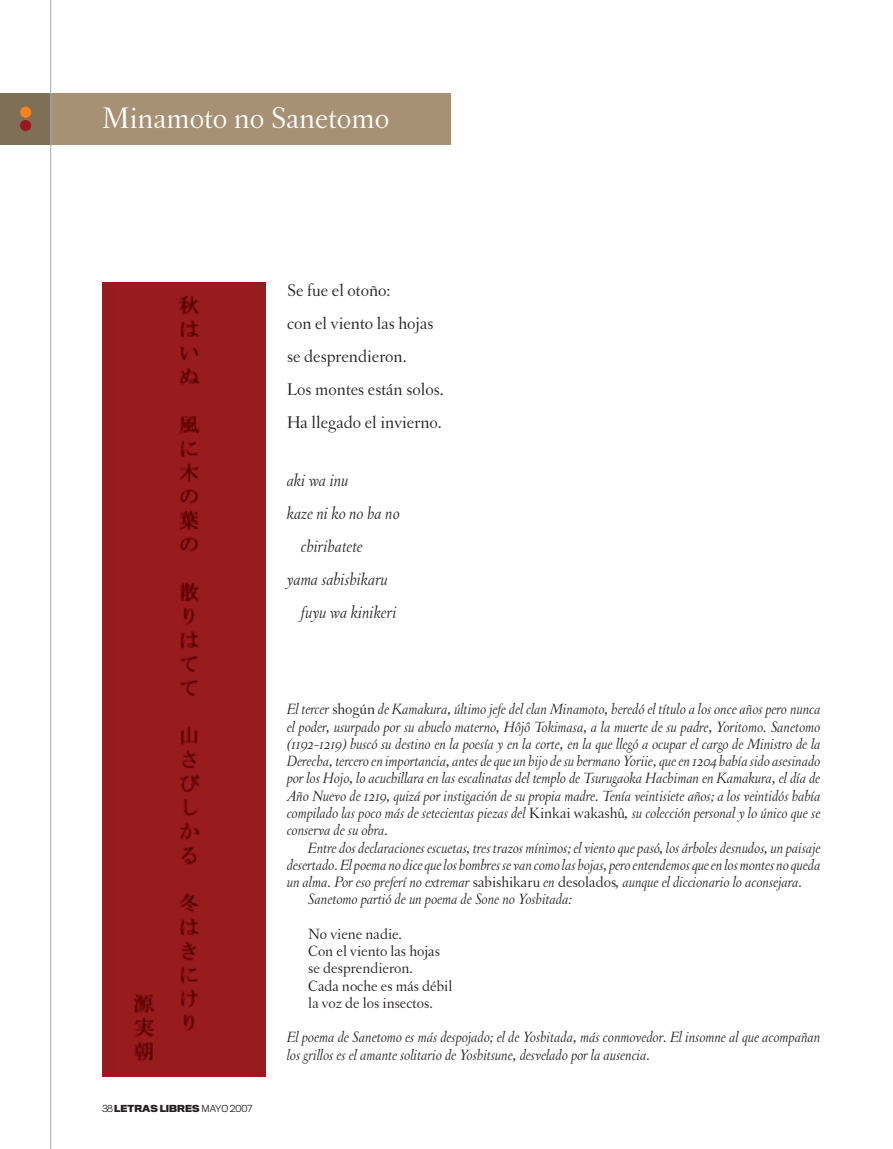
<style>
.page{position:relative;width:893px;height:1149px;background:#fff}
.page>*{position:absolute;margin:0;border:0;box-sizing:border-box;transform-origin:0 0}
.t1{font:31.5px "Letras Oldstyle";color:#fff}
.t2{font:18px/33px "Letras Oldstyle";color:#231f20}
.t3{font:italic 18px "Letras Oldstyle";color:#231f20}
.t4{font:italic 15.75px/17.2px "Letras Oldstyle";color:#231f20;text-align:justify}
.t5{font:15.75px/17.2px "Letras Oldstyle";color:#231f20}
.t6{font:700 9px "Titling Gothic FB Normal";color:#231f20}
.s1{font-weight:300}
.s2{font-style:normal}
</style>
<div class="page">
<div style="left:49px;top:93px;width:402px;height:52px;background:#a79174"></div>
<div style="left:0;top:93px;width:51px;height:52px;background:#806f57"></div>
<div style="left:21px;top:107px;width:10px;height:10px;background:#f58220;border-radius:50%"></div>
<div style="left:20px;top:107px;width:11px;height:10px;border:1px solid #f58220;border-radius:50%"></div>
<div style="left:21px;top:120px;width:10px;height:11px;background:#981a1e;border-radius:50%"></div>
<div style="left:20px;top:120px;width:11px;height:11px;border:1px solid #981a1e;border-radius:50%"></div>
<div style="left:102px;top:283px;width:164px;height:793px;background:#981a1e"></div>
<img style="left:134px;top:296px;width:66px;height:765px">
<hr style="left:50px;top:0;width:1px;height:1148px;background:#a8a9ad">
<h1 class="t1" style="left:102px;top:100px;width:289px">Minamoto no Sanetomo</h1>
<p class="t2" style="left:287px;top:274px;width:158px">Se fue el otoño:<br>con el viento las hojas se desprendieron.<br>Los montes están solos.<br>Ha llegado el invierno.</p>
<p class="t3" style="left:287px;top:470px;width:63px">aki wa inu</p>
<p class="t3" style="left:287px;top:503px;width:115px">kaze ni ko no ha no</p>
<p class="t3" style="left:301px;top:536px;width:63px">chirihatete</p>
<p class="t3" style="left:287px;top:569px;width:103px">yama sabishikaru</p>
<p class="t3" style="left:301px;top:602px;width:97px">fuyu wa kinikeri</p>
<p class="t6" style="left:102px;top:1101px;width:152px"><span class="s1">38</span> LETRAS LIBRES <span class="s1">MAYO 2007</span></p>
<p class="t4" style="left:287px;top:700px;width:535px">El tercer <span class="s2">shogún</span> de Kamakura, último jefe del clan Minamoto, heredó el título a los once años pero nunca el poder, usurpado por su abuelo materno, Hôjô Tokimasa, a la muerte de su padre, Yoritomo. Sanetomo (1192-1219) buscó su destino en la poesía y en la corte, en la que llegó a ocupar el cargo de Ministro de la Derecha, tercero en importancia, antes de que un hijo de su hermano Yoriie, que en 1204 había sido asesinado por los Hojo, lo acuchillara en las escalinatas del templo de Tsurugaoka Hachiman en Kamakura, el día de Año Nuevo de 1219, quizá por instigación de su propia madre. Tenía veintisiete años; a los veintidós había compilado las poco más de setecientas piezas del <span class="s2">Kinkai wakashû</span>, su colección personal y lo único que se conserva de su obra.</p>
<p class="t4" style="left:308px;top:838px;width:514px">Entre dos declaraciones escuetas, tres trazos mínimos; el viento que pasó, los árboles desnudos, un paisaje</p>
<p class="t4" style="left:287px;top:855px;width:535px">desertado. El poema no dice que los hombres se van como las hojas, pero entendemos que en los montes no queda</p>
<p class="t4" style="left:287px;top:873px;width:517px">un alma. Por eso preferí no extremar <span class="s2">sabishikaru</span> en <span class="s2">desolados</span>, aunque el diccionario lo aconsejara.</p>
<p class="t4" style="left:308px;top:890px;width:265px">Sanetomo partió de un poema de Sone no Yoshitada:</p>
<p class="t5" style="left:308px;top:924px;width:146px">No viene nadie.<br>Con el viento las hojas se desprendieron.<br>Cada noche es más débil la voz de los insectos.</p>
<p class="t4" style="left:287px;top:1028px;width:535px">El poema de Sanetomo es más despojado; el de Yoshitada, más conmovedor. El insomne al que acompañan los grillos es el amante solitario de Yoshitsune, desvelado por la ausencia.</p>
</div>
